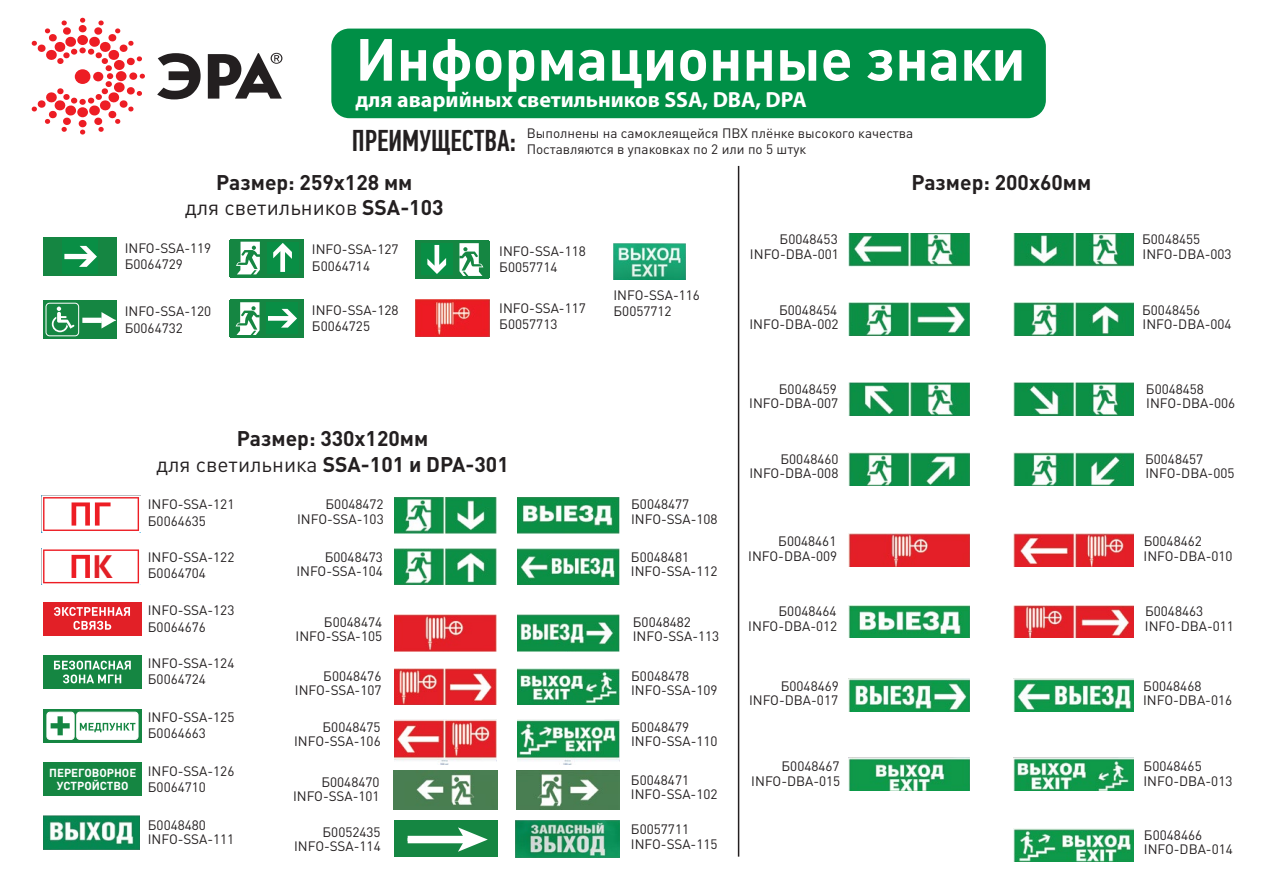
<style>
.page{position:relative;width:1263px;height:893px;background:#fff}
.page>*{position:absolute;margin:0;border:0;box-sizing:border-box;transform-origin:0 0}
.t1{font:700 58.5px "DIN Pro";color:#fff}
.t2{font:700 31.95px "DIN Pro";color:#e22027}
.t3{font:500 30px "PF Din Text Comp Pro";color:#231f20}
.t4{font:700 21.9px "Myriad Pro";color:#fff}
.t5{font:700 21px/25.2px "DIN Pro";color:#231f20;text-align:center}
.t6{font:13.5px/14.2px "DIN Pro";color:#231f20}
.t7{font:700 11.55px/13.8px "DIN Pro";color:#fff;text-align:center}
.s1{font-weight:400}
</style>
<div class="page">
<div style="left:331px;top:29px;width:715px;height:89px;background:#008f46;border-radius:18px"></div>
<svg style="left:157px;top:53px;width:44px;height:46px"></svg>
<svg style="left:208px;top:53px;width:74px;height:46px"></svg>
<svg style="left:31px;top:18px;width:114px;height:117px"></svg>
<img style="left:394px;top:497px;width:226px;height:267px">
<div style="left:497px;top:489px;width:20px;height:279px;background:#fff"></div>
<div style="left:387px;top:535px;width:241px;height:13px;background:#fff"></div>
<div style="left:388px;top:585px;width:239px;height:29px;background:#fff"></div>
<div style="left:390px;top:652px;width:241px;height:15px;background:#fff"></div>
<div style="left:390px;top:706px;width:241px;height:13px;background:#fff"></div>
<img style="left:848px;top:233px;width:286px;height:629px">
<div style="left:970px;top:228px;width:43px;height:665px;background:#fff"></div>
<div style="left:847px;top:267px;width:290px;height:35px;background:#fff"></div>
<div style="left:845px;top:336px;width:290px;height:46px;background:#fff"></div>
<div style="left:847px;top:416px;width:290px;height:36px;background:#fff"></div>
<div style="left:847px;top:486px;width:290px;height:47px;background:#fff"></div>
<div style="left:847px;top:567px;width:290px;height:37px;background:#fff"></div>
<div style="left:847px;top:639px;width:290px;height:39px;background:#fff"></div>
<div style="left:847px;top:712px;width:290px;height:45px;background:#fff"></div>
<div style="left:847px;top:792px;width:291px;height:36px;background:#fff"></div>
<svg style="left:42px;top:497px;width:98px;height:36px"></svg>
<svg style="left:42px;top:549px;width:98px;height:36px"></svg>
<div style="left:43px;top:300px;width:74px;height:39px;background:#158642"></div>
<div style="left:43px;top:237px;width:74px;height:39px;background:#158642"></div>
<div style="left:46px;top:303px;width:33px;height:33px;border:1px solid #fff;border-radius:4px"></div>
<svg style="left:52px;top:307px;width:22px;height:25px"></svg>
<svg style="left:90px;top:312px;width:26px;height:16px"></svg>
<div style="left:82px;top:318px;width:20px;height:5px;background:#fff"></div>
<div style="left:230px;top:299px;width:74px;height:39px;background:#158642"></div>
<div style="left:229px;top:301px;width:37px;height:36px;background:#158642"></div>
<svg style="left:236px;top:302px;width:24px;height:33px"></svg>
<div style="left:267px;top:303px;width:31px;height:31px;background:#098e45"></div>
<svg style="left:268px;top:309px;width:29px;height:19px"></svg>
<div style="left:230px;top:239px;width:74px;height:38px;background:#158642"></div>
<svg style="left:236px;top:242px;width:24px;height:32px"></svg>
<div style="left:267px;top:242px;width:31px;height:31px;background:#098e45"></div>
<svg style="left:273px;top:243px;width:19px;height:29px"></svg>
<div style="left:415px;top:240px;width:74px;height:39px;background:#158642"></div>
<svg style="left:459px;top:243px;width:24px;height:33px"></svg>
<div style="left:421px;top:244px;width:31px;height:31px;background:#098e45"></div>
<svg style="left:427px;top:245px;width:19px;height:29px"></svg>
<div style="left:63px;top:239px;width:35px;height:35px;background:#098e45"></div>
<svg style="left:64px;top:246px;width:33px;height:21px"></svg>
<div style="left:43px;top:655px;width:98px;height:34px;background:#158642"></div>
<svg style="left:54px;top:661px;width:77px;height:22px"></svg>
<div style="left:43px;top:762px;width:98px;height:34px;background:#158642"></div>
<div style="left:43px;top:602px;width:98px;height:34px;background:#e22027"></div>
<svg style="left:54px;top:607px;width:76px;height:23px"></svg>
<svg style="left:43px;top:709px;width:98px;height:34px"></svg>
<div style="left:47px;top:712px;width:27px;height:27px;background:#fff;border-radius:3px"></div>
<div style="left:47px;top:712px;width:27px;height:28px;border:1px solid #fff;border-radius:3px"></div>
<div style="left:77px;top:712px;width:61px;height:27px;background:#fff;border-radius:3px"></div>
<div style="left:76px;top:712px;width:62px;height:28px;border:1px solid #fff;border-radius:3px"></div>
<svg style="left:51px;top:716px;width:19px;height:19px"></svg>
<svg style="left:80px;top:723px;width:55px;height:9px"></svg>
<hr style="left:738px;top:166px;width:1px;height:691px;background:#231f20">
<div style="left:92px;top:553px;width:20px;height:26px;background:#fff"></div>
<img style="left:416px;top:299px;width:73px;height:37px">
<img style="left:613px;top:244px;width:72px;height:36px">
<img style="left:393px;top:770px;width:104px;height:39px">
<img style="left:517px;top:770px;width:102px;height:39px">
<div style="left:394px;top:820px;width:103px;height:37px;background:#158642"></div>
<svg style="left:458px;top:827px;width:30px;height:25px"></svg>
<div style="left:408px;top:836px;width:64px;height:7px;background:#fff"></div>
<img style="left:516px;top:820px;width:104px;height:37px">
<img style="left:43px;top:816px;width:97px;height:33px">
<h1 class="t1" style="left:355px;top:21px;width:672px">Информационные знаки</h1>
<h3 class="t4" style="left:355px;top:85px;width:453px">для аварийных светильников SSA, DBA, DPA</h3>
<h3 class="t3" style="left:352px;top:123px;width:166px">ПРЕИМУЩЕСТВА:</h3>
<p class="t6" style="left:527px;top:126px;width:388px">Выполнены на самоклеящейся ПВХ плёнке высокого качества</p>
<p class="t6" style="left:527px;top:142px;width:281px">Поставляются в упаковках по 2 или по 5 штук</p>
<h3 class="t5" style="left:185px;top:169px;width:260px">Размер: 259х128 мм<br><span class="s1">для светильников</span> SSA-103</h3>
<p class="t6" style="left:125px;top:240px;width:88px;line-height:16.2px">INFO-SSA-119<br>Б0064729</p>
<p class="t6" style="left:125px;top:303px;width:88px;line-height:16.2px">INFO-SSA-120<br>Б0064732</p>
<p class="t6" style="left:312px;top:302px;width:88px;line-height:16.2px">INFO-SSA-128<br>Б0064725</p>
<p class="t6" style="left:312px;top:241px;width:88px;line-height:16.2px">INFO-SSA-127<br>Б0064714</p>
<p class="t6" style="left:499px;top:243px;width:88px;line-height:16.2px">INFO-SSA-118<br>Б0057714</p>
<p class="t6" style="left:613px;top:287px;width:88px">INFO-SSA-116</p>
<p class="t6" style="left:499px;top:301px;width:88px">INFO-SSA-117</p>
<p class="t6" style="left:613px;top:303px;width:60px">Б0057712</p>
<p class="t6" style="left:499px;top:317px;width:60px">Б0057713</p>
<h2 class="t2" style="left:92px;top:545px;width:22px">К</h2>
<p class="t7" style="left:49px;top:765px;width:89px">ПЕРЕГОВОРНОЕ<br>УСТРОЙСТВО</p>
<h3 class="t5" style="left:156px;top:425px;width:354px">Размер: 330x120мм<br><span class="s1">для светильника</span> SSA-101 и DPA-301</h3>
<p class="t6" style="left:148px;top:496px;width:88px;line-height:16.2px">INFO-SSA-121<br>Б0064635</p>
<p class="t6" style="left:148px;top:548px;width:88px;line-height:16.2px">INFO-SSA-122<br>Б0064704</p>
<p class="t6" style="left:148px;top:602px;width:88px;line-height:16.2px">INFO-SSA-123<br>Б0064676</p>
<p class="t6" style="left:148px;top:654px;width:88px;line-height:16.2px">INFO-SSA-124<br>Б0064724</p>
<p class="t6" style="left:148px;top:709px;width:88px;line-height:16.2px">INFO-SSA-125<br>Б0064663</p>
<p class="t6" style="left:148px;top:762px;width:88px;line-height:16.2px">INFO-SSA-126<br>Б0064710</p>
<p class="t6" style="left:148px;top:817px;width:88px">Б0048480<br>INFO-SSA-111</p>
<p class="t6" style="left:297px;top:497px;width:88px;text-align:right">Б0048472<br>INFO-SSA-103</p>
<p class="t6" style="left:296px;top:549px;width:88px;text-align:right">Б0048473<br>INFO-SSA-104</p>
<p class="t6" style="left:296px;top:615px;width:88px;text-align:right">Б0048474<br>INFO-SSA-105</p>
<p class="t6" style="left:295px;top:669px;width:88px;text-align:right">Б0048476<br>INFO-SSA-107</p>
<p class="t6" style="left:294px;top:720px;width:88px;text-align:right">Б0048475<br>INFO-SSA-106</p>
<p class="t6" style="left:293px;top:775px;width:88px;text-align:right">Б0048470<br>INFO-SSA-101</p>
<p class="t6" style="left:294px;top:825px;width:88px;text-align:right">Б0052435<br>INFO-SSA-114</p>
<p class="t6" style="left:631px;top:497px;width:88px">Б0048477<br>INFO-SSA-108</p>
<p class="t6" style="left:631px;top:549px;width:88px">Б0048481<br>INFO-SSA-112</p>
<p class="t6" style="left:633px;top:614px;width:88px">Б0048482<br>INFO-SSA-113</p>
<p class="t6" style="left:631px;top:669px;width:88px">Б0048478<br>INFO-SSA-109</p>
<p class="t6" style="left:631px;top:720px;width:88px">Б0048479<br>INFO-SSA-110</p>
<p class="t6" style="left:631px;top:772px;width:88px">Б0048471<br>INFO-SSA-102</p>
<p class="t6" style="left:631px;top:822px;width:88px">Б0057711<br>INFO-SSA-115</p>
<p class="t6" style="left:750px;top:232px;width:91px;text-align:right">Б0048453<br>INFO-DBA-001</p>
<p class="t6" style="left:749px;top:303px;width:91px;text-align:right">Б0048454<br>INFO-DBA-002</p>
<p class="t6" style="left:749px;top:382px;width:91px;text-align:right">Б0048459<br>INFO-DBA-007</p>
<p class="t6" style="left:749px;top:451px;width:91px;text-align:right">Б0048460<br>INFO-DBA-008</p>
<p class="t6" style="left:748px;top:534px;width:91px;text-align:right">Б0048461<br>INFO-DBA-009</p>
<p class="t6" style="left:748px;top:604px;width:91px;text-align:right">Б0048464<br>INFO-DBA-012</p>
<p class="t6" style="left:749px;top:679px;width:91px;text-align:right">Б0048469<br>INFO-DBA-017</p>
<p class="t6" style="left:751px;top:759px;width:91px;text-align:right">Б0048467<br>INFO-DBA-015</p>
<h3 class="t5" style="left:911px;top:169px;width:181px">Размер: 200х60мм</h3>
<p class="t6" style="left:1142px;top:232px;width:91px">Б0048455<br>INFO-DBA-003</p>
<p class="t6" style="left:1142px;top:303px;width:91px">Б0048456<br>INFO-DBA-004</p>
<p class="t6" style="left:1146px;top:382px;width:91px">Б0048458<br>INFO-DBA-006</p>
<p class="t6" style="left:1145px;top:451px;width:91px">Б0048457<br>INFO-DBA-005</p>
<p class="t6" style="left:1143px;top:534px;width:91px">Б0048462<br>INFO-DBA-010</p>
<p class="t6" style="left:1145px;top:604px;width:91px">Б0048463<br>INFO-DBA-011</p>
<p class="t6" style="left:1143px;top:679px;width:91px">Б0048468<br>INFO-DBA-016</p>
<p class="t6" style="left:1143px;top:759px;width:91px">Б0048465<br>INFO-DBA-013</p>
<p class="t6" style="left:1144px;top:827px;width:91px">Б0048466<br>INFO-DBA-014</p>
</div>
